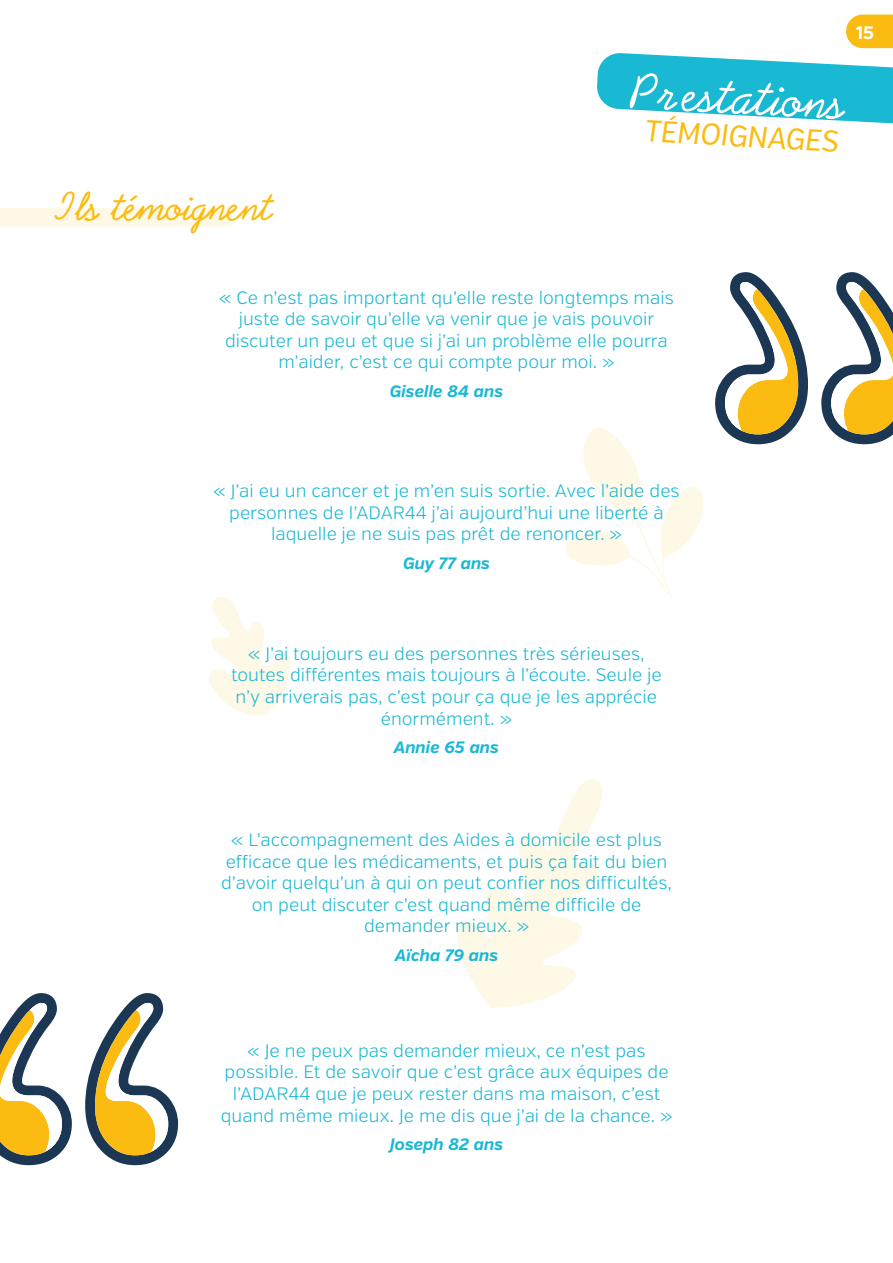
<style>
.page{position:relative;width:893px;height:1263px;background:#fff}
.page>*{position:absolute;margin:0;border:0;box-sizing:border-box;transform-origin:0 0}
.t1{font:53.1px "Abrazo Script SSK";color:#fff}
.t2{font:42px "Abrazo Script SSK";color:#fbbb10}
.t3{font:30.15px "Verb Cond";color:#fbbb10}
.t4{font:300 18px/21.6px "Verb";color:#19b8d3;text-align:center}
.t5{font:700 18px "Verb";color:#fff}
.t6{font:italic 700 16.5px "Verb";color:#19b8d3}
</style>
<div class="page">
<svg style="left:209px;top:597px;width:82px;height:118px"></svg>
<svg style="left:457px;top:779px;width:146px;height:234px"></svg>
<svg style="left:566px;top:428px;width:137px;height:173px"></svg>
<div style="left:0;top:208px;width:231px;height:19px;background:#fef8e7"></div>
<svg style="left:597px;top:15px;width:296px;height:109px"></svg>
<svg style="left:715px;top:272px;width:93px;height:172px"></svg>
<svg style="left:821px;top:272px;width:72px;height:172px"></svg>
<svg style="left:85px;top:993px;width:93px;height:172px"></svg>
<svg style="left:0;top:993px;width:72px;height:172px"></svg>
<h2 class="t2" style="left:54px;top:185px;width:218px">Ils témoignent</h2>
<p class="t5" style="left:856px;top:21px;width:20px">15</p>
<h1 class="t1" style="left:630px;top:64px;width:216px;rotate:3deg">Prestations</h1>
<h3 class="t3" style="left:645px;top:113px;width:196px;rotate:3deg">TÉMOIGNAGES</h3>
<p class="t4" style="left:219px;top:287px;width:456px">« Ce n’est pas important qu’elle reste longtemps mais juste de savoir qu’elle va venir que je vais pouvoir discuter un peu et que si j’ai un problème elle pourra m’aider, c’est ce qui compte pour moi. »</p>
<p class="t6" style="left:390px;top:381px;width:115px">Giselle 84 ans</p>
<p class="t4" style="left:213px;top:480px;width:468px">« J’ai eu un cancer et je m’en suis sortie. Avec l’aide des personnes de l’ADAR44 j’ai aujourd’hui une liberté à laquelle je ne suis pas prêt de renoncer. »</p>
<p class="t6" style="left:403px;top:553px;width:88px">Guy 77 ans</p>
<p class="t4" style="left:231px;top:643px;width:432px">« J’ai toujours eu des personnes très sérieuses, toutes différentes mais toujours à l’écoute. Seule je n’y arriverais pas, c’est pour ça que je les apprécie énormément. »</p>
<p class="t6" style="left:394px;top:737px;width:107px">Annie 65 ans</p>
<p class="t4" style="left:221px;top:829px;width:452px">« L’accompagnement des Aides à domicile est plus efficace que les médicaments, et puis ça fait du bien d’avoir quelqu’un à qui on peut confier nos difficultés, on peut discuter c’est quand même difficile de demander mieux. »</p>
<p class="t6" style="left:395px;top:945px;width:105px">Aïcha 79 ans</p>
<p class="t4" style="left:221px;top:1040px;width:453px">« Je ne peux pas demander mieux, ce n’est pas possible. Et de savoir que c’est grâce aux équipes de l’ADAR44 que je peux rester dans ma maison, c’est quand même mieux. Je me dis que j’ai de la chance. »</p>
<p class="t6" style="left:390px;top:1134px;width:115px">Joseph 82 ans</p>
</div>
